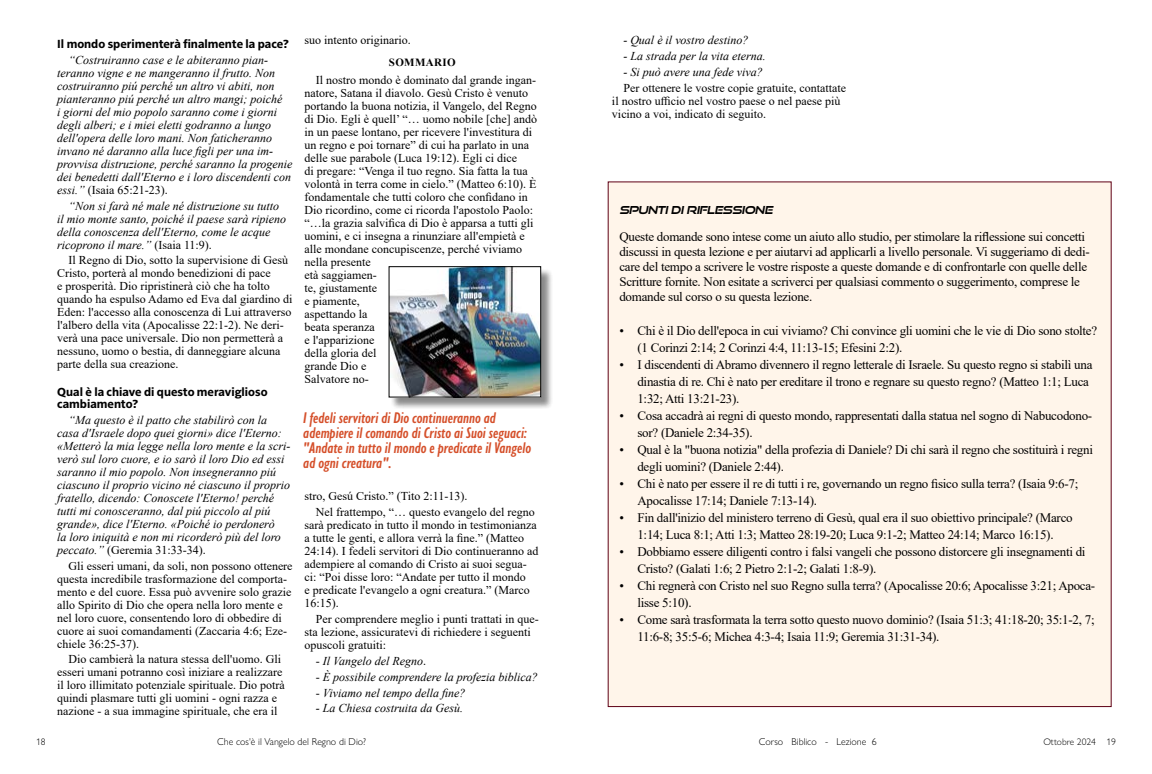
<style>
.page{position:relative;width:1152px;height:774px;background:#fff}
.page>*{position:absolute;margin:0;border:0;box-sizing:border-box;transform-origin:0 0}
.t1{font:italic 600 condensed 16px/15px "Gill Sans Nova";color:#d5502b}
.t2{font:13px/17px "Times New Roman";letter-spacing:-.02em;color:#000}
.t3{font:12px/13px "Times New Roman";color:#000}
.t4{font:italic 12px/13px "Times New Roman";color:#000}
.t5{font:700 12px/12px "Solitaire MVB Pro";color:#000}
.t6{font:italic 700 11px "Good Times Rg";letter-spacing:-.02em;color:#000}
.t7{font:700 11px "Times New Roman";letter-spacing:.035em;color:#000}
.t8{font:300 10px "Gill Sans Nova";color:#000}
.t9{font:300 9.5px "Gill Sans Nova";color:#000}
.s1{font-style:normal}
</style>
<div class="page">
<div style="left:391px;top:268px;width:163px;height:141px;background:#000;opacity:.46"></div>
<img style="left:391px;top:269px;width:148px;height:126px">
<div style="left:389px;top:267px;width:152px;height:130px;border:1px solid #000"></div>
<div style="left:608px;top:181px;width:504px;height:526px;background:#fff5ea"></div>
<p class="t5" style="left:57px;top:37px;width:233px">Il mondo sperimenterà finalmente la pace?</p>
<p class="t4" style="left:57px;top:53px;width:237px;text-indent:11px">“Costruiranno case e le abiteranno pian&shy;teranno vigne e ne mangeranno il frutto. Non costruiranno piú perché un altro vi abiti, non pianteranno piú perché un altro mangi; poiché<br>i giorni del mio popolo saranno come i giorni degli alberi; e i miei eletti godranno a lungo dell'opera delle loro mani. Non faticheranno invano né daranno alla luce figli per una im&shy;provvisa distruzione, perché saranno la progenie dei benedetti dall'Eterno e i loro discendenti con essi.” <span class="s1">(Isaia 65:21-23).</span></p>
<p class="t4" style="left:57px;top:199px;width:230px;text-indent:11px">“Non si farà né male né distruzione su tutto il mio monte santo, poiché il paese sarà ripieno della conoscenza dell'Eterno, come le acque ricoprono il mare.” <span class="s1">(Isaia 11:9).</span></p>
<p class="t3" style="left:57px;top:254px;width:237px;text-indent:11px">Il Regno di Dio, sotto la supervisione di Gesù Cristo, porterà al mondo benedizioni di pace<br>e prosperità. Dio ripristinerà ciò che ha tolto quando ha espulso Adamo ed Eva dal giardino di Eden: l'accesso alla conoscenza di Lui attraverso l'albero della vita (Apocalisse 22:1-2). Ne deri&shy;verà una pace universale. Dio non permetterà a nessuno, uomo o bestia, di danneggiare alcuna parte della sua creazione.</p>
<p class="t5" style="left:57px;top:385px;width:212px">Qual è la chiave di questo meraviglioso cambiamento?</p>
<p class="t4" style="left:57px;top:413px;width:235px;text-indent:11px">“Ma questo è il patto che stabilirò con la casa d'Israele dopo quei giorni» dice l'Eterno: «Metterò la mia legge nella loro mente e la scri&shy;verò sul loro cuore, e io sarò il loro Dio ed essi saranno il mio popolo. Non insegneranno piú ciascuno il proprio vicino né ciascuno il proprio fratello, dicendo: Conoscete l'Eterno! perché tutti mi conosceranno, dal piú piccolo al piú grande», dice l'Eterno. «Poiché io perdonerò<br>la loro iniquità e non mi ricorderò più del loro peccato.” <span class="s1">(Geremia 31:33-34).</span></p>
<p class="t3" style="left:57px;top:559px;width:237px;text-indent:11px">Gli esseri umani, da soli, non possono ottenere questa incredibile trasformazione del comporta&shy;mento e del cuore. Essa può avvenire solo grazie allo Spirito di Dio che opera nella loro mente e nel loro cuore, consentendo loro di obbedire di cuore ai suoi comandamenti (Zaccaria 4:6; Eze&shy;chiele 36:25-37).</p>
<p class="t3" style="left:57px;top:652px;width:229px;text-indent:11px">Dio cambierà la natura stessa dell'uomo. Gli esseri umani potranno così iniziare a realizzare il loro illimitato potenziale spirituale. Dio potrà quindi plasmare tutti gli uomini - ogni razza e nazione - a sua immagine spirituale, che era il</p>
<p class="t3" style="left:305px;top:33px;width:108px">suo intento originario.</p>
<p class="t7" style="left:389px;top:54px;width:68px">SOMMARIO</p>
<p class="t3" style="left:305px;top:74px;width:234px;text-indent:11px">Il nostro mondo è dominato dal grande ingan&shy;natore, Satana il diavolo. Gesù Cristo è venuto portando la buona notizia, il Vangelo, del Regno di Dio. Egli è quell’ “… uomo nobile [che] andò in un paese lontano, per ricevere l'investitura di un regno e poi tornare” di cui ha parlato in una delle sue parabole (Luca 19:12). Egli ci dice<br>di pregare: “Venga il tuo regno. Sia fatta la tua volontà in terra come in cielo.” (Matteo 6:10). È fondamentale che tutti coloro che confidano in Dio ricordino, come ci ricorda l'apostolo Paolo: “…la grazia salvifica di Dio è apparsa a tutti gli uomini, e ci insegna a rinunziare all'empietà e alle mondane concupiscenze, perché viviamo nella presente<br>età saggiamen-<br>te, giustamente<br>e piamente,<br>aspettando la<br>beata speranza<br>e l'apparizione<br>della gloria del<br>grande Dio e<br>Salvatore no-</p>
<h1 class="t1" style="left:303px;top:410px;width:229px">I fedeli servitori di Dio continueranno ad adempiere il comando di Cristo ai Suoi seguaci: "Andate in tutto il mondo e predicate il Vangelo ad ogni creatura".</h1>
<p class="t3" style="left:316px;top:488px;width:220px;line-height:15.8px;text-indent:-11px">stro, Gesú Cristo.” (Tito 2:11-13).<br>Nel frattempo, “… questo evangelo del regno</p>
<p class="t3" style="left:305px;top:518px;width:235px">sarà predicato in tutto il mondo in testimonianza a tutte le genti, e allora verrà la fine.” (Matteo 24:14). I fedeli servitori di Dio continueranno ad adempiere al comando di Cristo ai suoi segua&shy;ci: “Poi disse loro: “Andate per tutto il mondo<br>e predicate l'evangelo a ogni creatura.” (Marco 16:15).</p>
<p class="t3" style="left:305px;top:612px;width:236px;text-indent:11px">Per comprendere meglio i punti trattati in que&shy;sta lezione, assicuratevi di richiedere i seguenti opuscoli gratuiti:</p>
<p class="t4" style="left:316px;top:654px;width:112px"><span class="s1">-</span> Il Vangelo del Regno<span class="s1">.</span></p>
<p class="t4" style="left:316px;top:670px;width:223px"><span class="s1">-</span> È possibile comprendere la profezia biblica?</p>
<p class="t4" style="left:316px;top:686px;width:151px"><span class="s1">-</span> Viviamo nel tempo della fine?</p>
<p class="t4" style="left:316px;top:702px;width:149px">- La Chiesa costruita da Gesù.</p>
<p class="t4" style="left:623px;top:34px;width:127px">- Qual è il vostro destino?</p>
<p class="t4" style="left:623px;top:49px;width:144px">- La strada per la vita eterna.</p>
<p class="t4" style="left:623px;top:65px;width:141px">- Si può avere una fede viva?</p>
<p class="t3" style="left:612px;top:81px;width:236px;text-indent:11px">Per ottenere le vostre copie gratuite, contattate il nostro ufficio nel vostro paese o nel paese più vicino a voi, indicato di seguito.</p>
<p class="t6" style="left:619px;top:203px;width:155px">SPUNTI DI RIFLESSIONE</p>
<p class="t2" style="left:619px;top:229px;width:472px;line-height:15px">Queste domande sono intese come un aiuto allo studio, per stimolare la riflessione sui concetti discussi in questa lezione e per aiutarvi ad applicarli a livello personale. Vi suggeriamo di dedi&shy;care del tempo a scrivere le vostre risposte a queste domande e di confrontarle con quelle delle Scritture fornite. Non esitate a scriverci per qualsiasi commento o suggerimento, comprese le domande sul corso o su questa lezione.</p>
<p class="t2" style="left:637px;top:322px;width:461px;text-indent:-18px">• Chi è il Dio dell'epoca in cui viviamo? Chi convince gli uomini che le vie di Dio sono stolte? (1 Corinzi 2:14; 2 Corinzi 4:4, 11:13-15; Efesini 2:2).</p>
<p class="t2" style="left:637px;top:356px;width:457px;text-indent:-18px">• I discendenti di Abramo divennero il regno letterale di Israele. Su questo regno si stabilì una dinastia di re. Chi è nato per ereditare il trono e regnare su questo regno? (Matteo 1:1; Luca<br>1:32; Atti 13:21-23).</p>
<p class="t2" style="left:637px;top:407px;width:456px;text-indent:-18px">• Cosa accadrà ai regni di questo mondo, rappresentati dalla statua nel sogno di Nabucodono&shy;sor? (Daniele 2:34-35).</p>
<p class="t2" style="left:637px;top:441px;width:457px;text-indent:-18px">• Qual è la "buona notizia" della profezia di Daniele? Di chi sarà il regno che sostituirà i regni degli uomini? (Daniele 2:44).</p>
<p class="t2" style="left:637px;top:475px;width:442px;text-indent:-18px">• Chi è nato per essere il re di tutti i re, governando un regno fisico sulla terra? (Isaia 9:6-7;<br>Apocalisse 17:14; Daniele 7:13-14).</p>
<p class="t2" style="left:619px;top:509px;width:455px;text-align:center">• Fin dall'inizio del ministero terreno di Gesù, qual era il suo obiettivo principale? (Marco<br>1:14; Luca 8:1; Atti 1:3; Matteo 28:19-20; Luca 9:1-2; Matteo 24:14; Marco 16:15).</p>
<p class="t2" style="left:637px;top:543px;width:450px;text-indent:-18px">• Dobbiamo essere diligenti contro i falsi vangeli che possono distorcere gli insegnamenti di<br>Cristo? (Galati 1:6; 2 Pietro 2:1-2; Galati 1:8-9).</p>
<p class="t2" style="left:637px;top:577px;width:459px;text-indent:-18px">• Chi regnerà con Cristo nel suo Regno sulla terra? (Apocalisse 20:6; Apocalisse 3:21; Apoca&shy;lisse 5:10).</p>
<p class="t2" style="left:637px;top:611px;width:459px;text-indent:-18px">• Come sarà trasformata la terra sotto questo nuovo dominio? (Isaia 51:3; 41:18-20; 35:1-2, 7;<br>11:6-8; 35:5-6; Michea 4:3-4; Isaia 11:9; Geremia 31:31-34).</p>
<p class="t9" style="left:36px;top:736px;width:11px">18</p>
<p class="t8" style="left:217px;top:736px;width:150px">Che cos'è il Vangelo del Regno di Dio?</p>
<p class="t8" style="left:759px;top:736px;width:120px">Corso Biblico - Lezione 6</p>
<p class="t9" style="left:1043px;top:736px;width:74px">Ottobre 2024 19</p>
</div>
